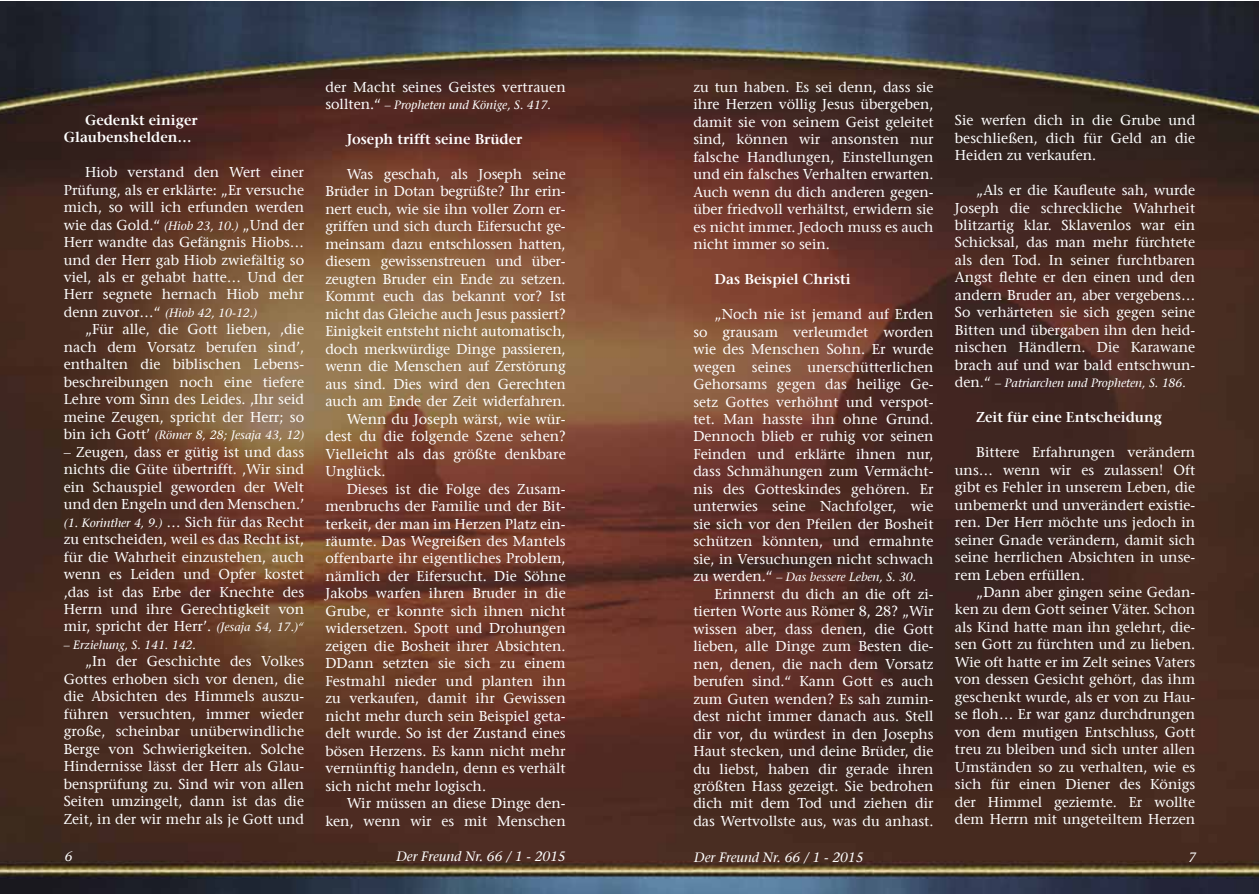
<style>
.page{position:relative;width:1259px;height:894px;background:#fff}
.page>*{position:absolute;margin:0;border:0;box-sizing:border-box;transform-origin:0 0}
.t1{font:14.25px/17.4px "Stone Serif";color:#fff;text-align:justify}
.t2{font:600 14.25px/17.4px "Stone Serif";color:#fff}
.t3{font:italic 13.5px "Stone Serif";color:#fff}
.t4{font:italic 12px "Stone Serif";color:#fff}
.s1{font-style:italic;font-size:12px}
.s2{font-style:normal;font-size:14.25px}
</style>
<div class="page">
<img style="left:1px;top:1px;width:1257px;height:892px">
<p class="t2" style="left:64px;top:113px;width:135px;text-indent:21px">Gedenkt einiger<br>Glaubenshelden…</p>
<p class="t1" style="left:64px;top:165px;width:242px;text-indent:21px">Hiob verstand den Wert einer Prüfung, als er erklärte: „Er versuche mich, so will ich erfunden werden wie das Gold.“ <span class="s1">(Hiob 23, 10.)</span> „Und der Herr wandte das Gefängnis Hiobs… und der Herr gab Hiob zwiefältig so viel, als er gehabt hatte… Und der Herr segnete hernach Hiob mehr</p>
<p class="t4" style="left:64px;top:308px;width:195px"><span class="s2">denn zuvor…“</span> (Hiob 42, 10-12.)</p>
<p class="t1" style="left:64px;top:322px;width:242px;text-indent:21px">„Für alle, die Gott lieben, ‚die nach dem Vorsatz berufen sind’, enthalten die biblischen Lebens&shy;beschreibungen noch eine tiefere Lehre vom Sinn des Leides. ‚Ihr seid meine Zeugen, spricht der Herr; so</p>
<p class="t4" style="left:64px;top:430px;width:242px"><span class="s2">bin ich Gott’</span> (Römer 8, 28; Jesaja 43, 12)</p>
<p class="t1" style="left:64px;top:445px;width:242px">– Zeugen, dass er gütig ist und dass nichts die Güte übertrifft. ‚Wir sind ein Schauspiel geworden der Welt und den Engeln und den Menschen.’</p>
<p class="t4" style="left:64px;top:518px;width:242px">(1. Korinther 4, 9.) <span class="s2">… Sich für das Recht</span></p>
<p class="t1" style="left:64px;top:532px;width:242px">zu entscheiden, weil es das Recht ist, für die Wahrheit einzustehen, auch wenn es Leiden und Opfer kostet ‚das ist das Erbe der Knechte des Herrn und ihre Gerechtigkeit von mir, spricht der Herr’. <span class="s1">(Jesaja 54, 17.)“</span></p>
<p class="t4" style="left:64px;top:640px;width:134px">– Erziehung, S. 141. 142.</p>
<p class="t1" style="left:64px;top:654px;width:242px;text-indent:21px">„In der Geschichte des Volkes Gottes erhoben sich vor denen, die die Absichten des Himmels auszu&shy;führen versuchten, immer wieder große, scheinbar unüberwindliche Berge von Schwierigkeiten. Solche Hindernisse lässt der Herr als Glau&shy;bensprüfung zu. Sind wir von allen Seiten umzingelt, dann ist das die Zeit, in der wir mehr als je Gott und</p>
<p class="t1" style="left:325px;top:79px;width:242px">der Macht seines Geistes vertrauen</p>
<p class="t4" style="left:325px;top:100px;width:227px"><span class="s2">sollten.“</span> – Propheten und Könige, S. 417.</p>
<p class="t2" style="left:347px;top:132px;width:177px">Joseph trifft seine Brüder</p>
<p class="t1" style="left:347px;top:167px;width:220px">Was geschah, als Joseph seine</p>
<p class="t1" style="left:325px;top:184px;width:242px">Brüder in Dotan begrüßte? Ihr erin-</p>
<p class="t1" style="left:325px;top:202px;width:242px">nert euch, wie sie ihn voller Zorn er-</p>
<p class="t1" style="left:325px;top:219px;width:242px">griffen und sich durch Eifersucht ge-</p>
<p class="t1" style="left:325px;top:237px;width:242px">meinsam dazu entschlossen hatten,</p>
<p class="t1" style="left:325px;top:254px;width:242px">diesem gewissenstreuen und über-</p>
<p class="t1" style="left:325px;top:272px;width:242px">zeugten Bruder ein Ende zu setzen.</p>
<p class="t1" style="left:325px;top:289px;width:242px">Kommt euch das bekannt vor? Ist</p>
<p class="t1" style="left:325px;top:307px;width:242px">nicht das Gleiche auch Jesus passiert?</p>
<p class="t1" style="left:325px;top:324px;width:242px">Einigkeit entsteht nicht automatisch,</p>
<p class="t1" style="left:325px;top:342px;width:242px">doch merkwürdige Dinge passieren,</p>
<p class="t1" style="left:325px;top:359px;width:242px">wenn die Menschen auf Zerstörung</p>
<p class="t1" style="left:325px;top:377px;width:242px">aus sind. Dies wird den Gerechten</p>
<p class="t1" style="left:325px;top:394px;width:242px">auch am Ende der Zeit widerfahren.</p>
<p class="t1" style="left:347px;top:412px;width:220px">Wenn du Joseph wärst, wie wür-</p>
<p class="t1" style="left:325px;top:429px;width:242px">dest du die folgende Szene sehen?</p>
<p class="t1" style="left:325px;top:446px;width:242px">Vielleicht als das größte denkbare</p>
<p class="t1" style="left:325px;top:464px;width:62px">Unglück.</p>
<p class="t1" style="left:347px;top:481px;width:220px">Dieses ist die Folge des Zusam-</p>
<p class="t1" style="left:325px;top:499px;width:242px">menbruchs der Familie und der Bit-</p>
<p class="t1" style="left:325px;top:516px;width:242px">terkeit, der man im Herzen Platz ein-</p>
<p class="t1" style="left:325px;top:534px;width:242px">räumte. Das Wegreißen des Mantels</p>
<p class="t1" style="left:325px;top:551px;width:242px">offenbarte ihr eigentliches Problem,</p>
<p class="t1" style="left:325px;top:569px;width:242px">nämlich der Eifersucht. Die Söhne</p>
<p class="t1" style="left:325px;top:586px;width:242px">Jakobs warfen ihren Bruder in die</p>
<p class="t1" style="left:325px;top:604px;width:242px">Grube, er konnte sich ihnen nicht</p>
<p class="t1" style="left:325px;top:621px;width:242px">widersetzen. Spott und Drohungen</p>
<p class="t1" style="left:325px;top:639px;width:242px">zeigen die Bosheit ihrer Absichten.</p>
<p class="t1" style="left:325px;top:656px;width:242px">DDann setzten sie sich zu einem</p>
<p class="t1" style="left:325px;top:674px;width:242px">Festmahl nieder und planten ihn</p>
<p class="t1" style="left:325px;top:691px;width:242px">zu verkaufen, damit ihr Gewissen</p>
<p class="t1" style="left:325px;top:709px;width:242px">nicht mehr durch sein Beispiel geta-</p>
<p class="t1" style="left:325px;top:726px;width:242px">delt wurde. So ist der Zustand eines</p>
<p class="t1" style="left:325px;top:744px;width:242px">bösen Herzens. Es kann nicht mehr</p>
<p class="t1" style="left:325px;top:761px;width:242px">vernünftig handeln, denn es verhält</p>
<p class="t1" style="left:325px;top:778px;width:162px">sich nicht mehr logisch.</p>
<p class="t1" style="left:347px;top:796px;width:220px">Wir müssen an diese Dinge den-</p>
<p class="t1" style="left:325px;top:813px;width:242px">ken, wenn wir es mit Menschen</p>
<p class="t1" style="left:693px;top:80px;width:242px">zu tun haben. Es sei denn, dass sie ihre Herzen völlig Jesus übergeben, damit sie von seinem Geist geleitet sind, können wir ansonsten nur falsche Handlungen, Einstellungen und ein falsches Verhalten erwarten.<br>Auch wenn du dich anderen gegen&shy;über friedvoll verhältst, erwidern sie es nicht immer. Jedoch muss es auch nicht immer so sein.</p>
<p class="t2" style="left:714px;top:272px;width:138px">Das Beispiel Christi</p>
<p class="t1" style="left:693px;top:307px;width:242px;text-indent:21px">„Noch nie ist jemand auf Erden so grausam verleumdet worden wie des Menschen Sohn. Er wurde wegen seines unerschütterlichen Gehorsams gegen das heilige Ge&shy;setz Gottes verhöhnt und verspot&shy;tet. Man hasste ihn ohne Grund.<br>Dennoch blieb er ruhig vor seinen Feinden und erklärte ihnen nur, dass Schmähungen zum Vermächt&shy;nis des Gotteskindes gehören. Er unterwies seine Nachfolger, wie sie sich vor den Pfeilen der Bosheit schützen könnten, und ermahnte sie, in Versuchungen nicht schwach</p>
<p class="t4" style="left:693px;top:572px;width:224px"><span class="s2">zu werden.“</span> – Das bessere Leben, S. 30.</p>
<p class="t1" style="left:693px;top:587px;width:242px;text-indent:21px">Erinnerst du dich an die oft zi&shy;tierten Worte aus Römer 8, 28? „Wir wissen aber, dass denen, die Gott lieben, alle Dinge zum Besten die&shy;nen, denen, die nach dem Vorsatz berufen sind.“ Kann Gott es auch zum Guten wenden? Es sah zumin&shy;dest nicht immer danach aus. Stell dir vor, du würdest in den Josephs Haut stecken, und deine Brüder, die du liebst, haben dir gerade ihren größten Hass gezeigt. Sie bedrohen dich mit dem Tod und ziehen dir das Wertvollste aus, was du anhast.</p>
<p class="t1" style="left:955px;top:113px;width:242px">Sie werfen dich in die Grube und beschließen, dich für Geld an die Heiden zu verkaufen.</p>
<p class="t1" style="left:955px;top:183px;width:242px;text-indent:21px">„Als er die Kaufleute sah, wurde Joseph die schreckliche Wahrheit blitzartig klar. Sklavenlos war ein Schicksal, das man mehr fürchtete als den Tod. In seiner furchtbaren Angst flehte er den einen und den andern Bruder an, aber vergebens… So verhärteten sie sich gegen seine Bitten und übergaben ihn den heid&shy;nischen Händlern. Die Karawane brach auf und war bald entschwun-</p>
<p class="t4" style="left:955px;top:378px;width:232px"><span class="s2">den.“</span> – Patriarchen und Propheten, S. 186.</p>
<p class="t2" style="left:976px;top:410px;width:187px">Zeit für eine Entscheidung</p>
<p class="t1" style="left:955px;top:445px;width:242px;text-indent:21px">Bittere Erfahrungen verändern uns… wenn wir es zulassen! Oft gibt es Fehler in unserem Leben, die unbemerkt und unverändert existie&shy;ren. Der Herr möchte uns jedoch in seiner Gnade verändern, damit sich seine herrlichen Absichten in unse&shy;rem Leben erfüllen.</p>
<p class="t1" style="left:955px;top:585px;width:242px;text-indent:21px">„Dann aber gingen seine Gedan&shy;ken zu dem Gott seiner Väter. Schon als Kind hatte man ihn gelehrt, die&shy;sen Gott zu fürchten und zu lieben.<br>Wie oft hatte er im Zelt seines Vaters von dessen Gesicht gehört, das ihm geschenkt wurde, als er von zu Hau&shy;se floh… Er war ganz durchdrungen von dem mutigen Entschluss, Gott treu zu bleiben und sich unter allen Umständen so zu verhalten, wie es sich für einen Diener des Königs der Himmel geziemte. Er wollte dem Herrn mit ungeteiltem Herzen</p>
<p class="t3" style="left:65px;top:851px;width:9px">6</p>
<p class="t3" style="left:396px;top:851px;width:171px">Der Freund Nr. 66 / 1 - 2015</p>
<p class="t3" style="left:694px;top:853px;width:171px">Der Freund Nr. 66 / 1 - 2015</p>
<p class="t3" style="left:1188px;top:853px;width:9px">7</p>
</div>
